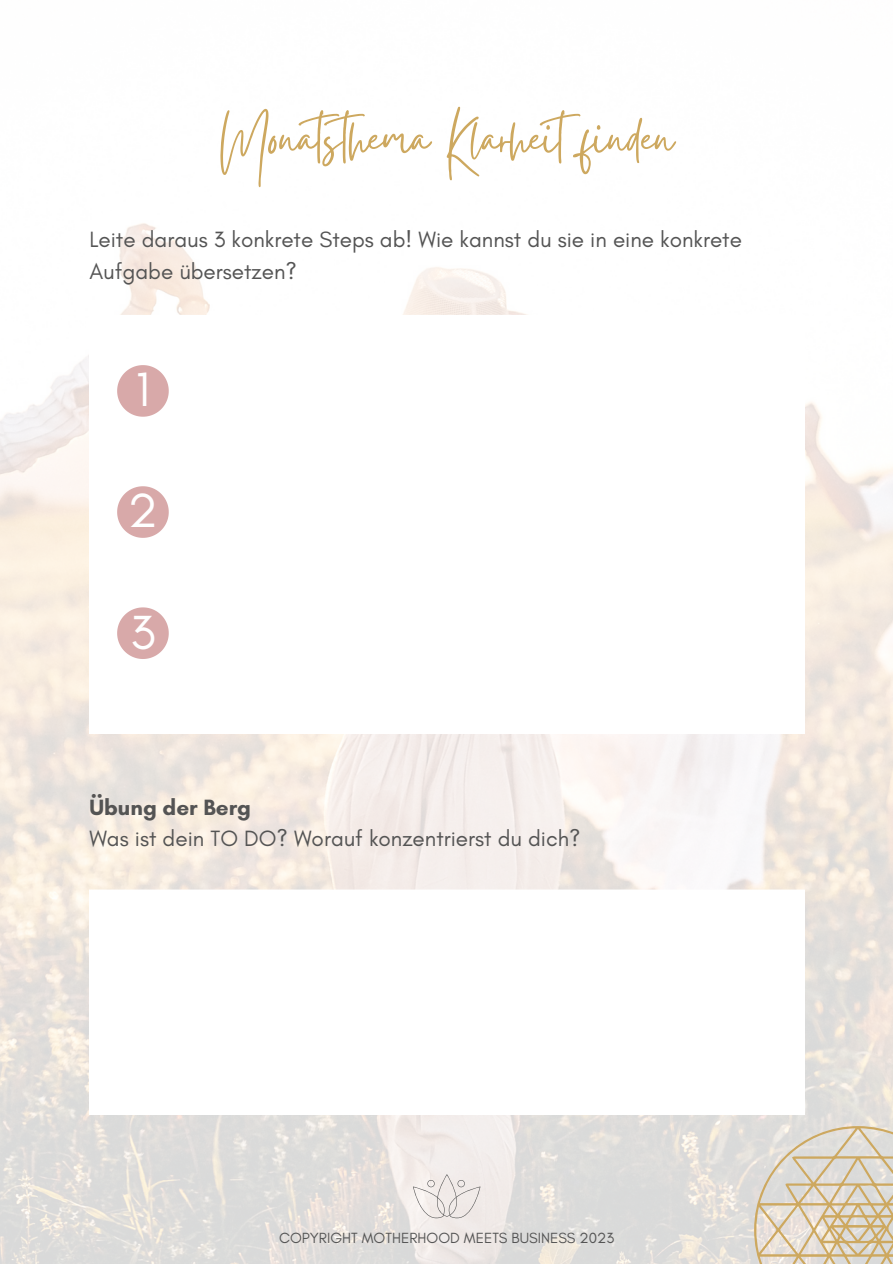
<style>
.page{position:relative;width:893px;height:1264px;background:#fff}
.page>*{position:absolute;margin:0;border:0;box-sizing:border-box;transform-origin:0 0}
.t1{font:63px "Gistesy";color:#cda85f}
.t2{font:48.75px "Glacial Indifference";color:#fff}
.t3{font:22.5px/31.5px "Glacial Indifference";color:#545454}
.t4{font:15px "Glacial Indifference";color:#545454}
.s1{font-weight:700}
</style>
<div class="page">
<img style="left:0;top:223px;width:892px;height:1040px">
<svg style="left:413px;top:1174px;width:67px;height:43px;background:#e8e3e0"></svg>
<svg style="left:753px;top:1125px;width:139px;height:138px;background:#dcd1bf"></svg>
<svg style="left:89px;top:315px;width:715px;height:418px"></svg>
<svg style="left:117px;top:365px;width:52px;height:52px"></svg>
<svg style="left:117px;top:486px;width:52px;height:52px"></svg>
<svg style="left:117px;top:607px;width:52px;height:52px"></svg>
<svg style="left:89px;top:889px;width:715px;height:225px"></svg>
<h2 class="t1" style="left:220px;top:94px;width:455px">Monatsthema Klarheitfinden</h2>
<h2 class="t3" style="left:89px;top:224px;width:654px">Leite daraus 3 konkrete Steps ab! Wie kannst du sie in eine konkrete<br>Aufgabe übersetzen?</h2>
<p class="t2" style="left:136px;top:360px;width:16px">1</p>
<p class="t2" style="left:128px;top:481px;width:32px">2</p>
<p class="t2" style="left:130px;top:602px;width:27px">3</p>
<p class="t3" style="left:89px;top:791px;width:493px"><span class="s1">Übung der Berg<br></span>Was ist dein TO DO? Worauf konzentrierst du dich?</p>
<h1 class="t4" style="left:279px;top:1228px;width:336px">COPYRIGHT MOTHERHOOD MEETS BUSINESS 2023</h1>
</div>
